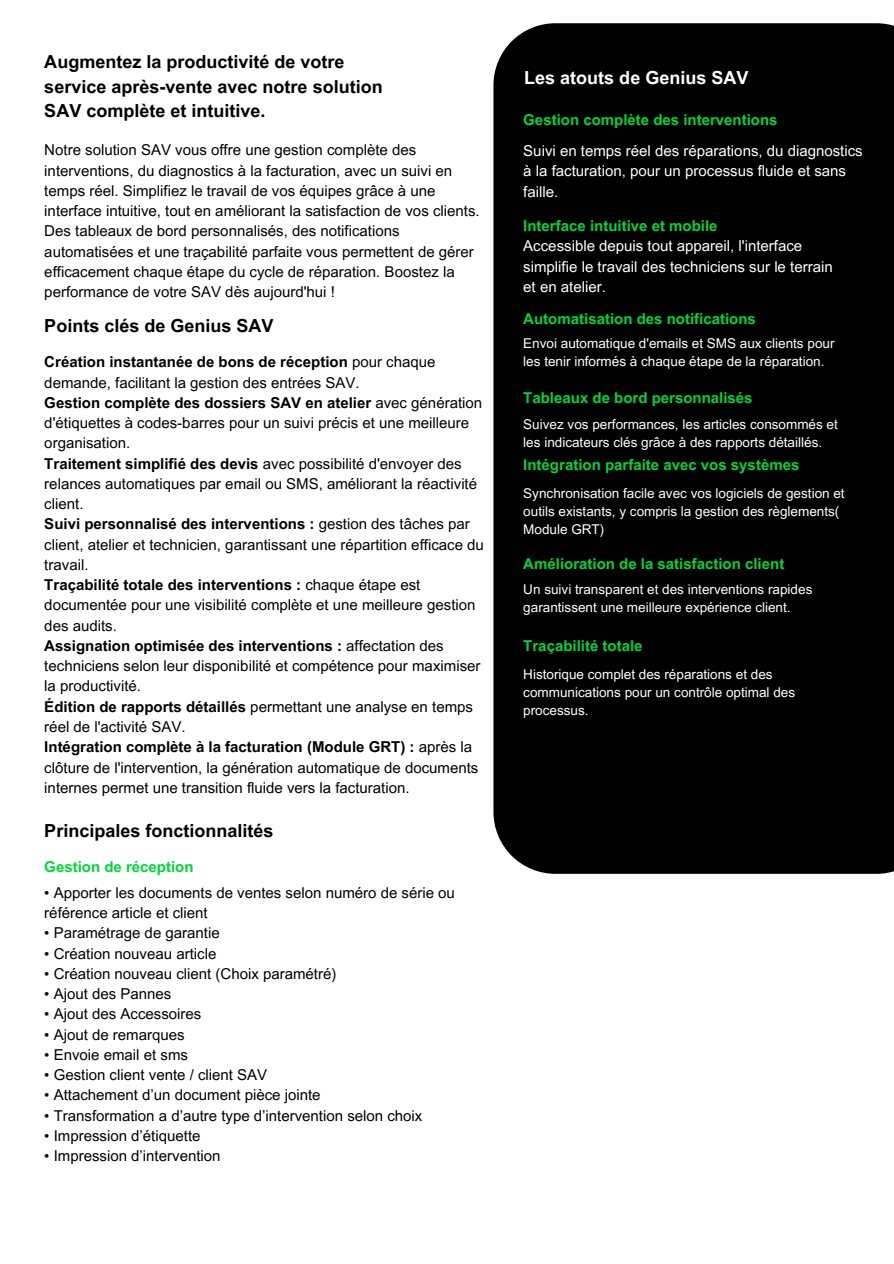
<style>
.page{position:relative;width:894px;height:1264px;background:#fff}
.page>*{position:absolute;margin:0;border:0;box-sizing:border-box;transform-origin:0 0}
.t1{font:700 18px/24.8px "Arial MT Pro";color:#000}
.t2{font:700 18px "Arial MT Pro";color:#fff}
.t3{font:15px/20.2px "Arial MT Pro";color:#000}
.t4{font:700 15px "Arial MT Pro";color:#00d63a}
.t5{font:15px/20.2px "Arial MT Pro";color:#fff}
.t6{font:13.5px/18px "Arial MT Pro";color:#fff}
.s1{font-weight:700}
</style>
<div class="page">
<div style="left:493px;top:23px;width:400px;height:850px;background:#000"></div>
<h1 class="t1" style="left:44px;top:51px;width:340px">Augmentez la productivité de votre service après-vente avec notre solution<br>SAV complète et intuitive.</h1>
<h3 class="t3" style="left:44px;top:142px;width:437px">Notre solution SAV vous offre une gestion complète des interventions, du diagnostics à la facturation, avec un suivi en temps réel. Simplifiez le travail de vos équipes grâce à une interface intuitive, tout en améliorant la satisfaction de vos clients.<br>Des tableaux de bord personnalisés, des notifications automatisées et une traçabilité parfaite vous permettent de gérer efficacement chaque étape du cycle de réparation. Boostez la performance de votre SAV dès aujourd'hui !</h3>
<h1 class="t5" style="left:523px;top:142px;width:341px">Suivi en temps réel des réparations, du diagnostics à la facturation, pour un processus fluide et sans faille.</h1>
<h3 class="t2" style="left:524px;top:71px;width:226px">Les atouts de Genius SAV</h3>
<h2 class="t4" style="left:523px;top:114px;width:256px">Gestion complète des interventions</h2>
<h3 class="t4" style="left:523px;top:220px;width:196px">Interface intuitive et mobile</h3>
<h1 class="t5" style="left:523px;top:238px;width:311px">Accessible depuis tout appareil, l'interface simplifie le travail des techniciens sur le terrain et en atelier.</h1>
<p class="t1" style="left:44px;top:316px;width:231px">Points clés de Genius SAV</p>
<h2 class="t3" style="left:44px;top:354px;width:441px"><span class="s1">Création instantanée de bons de réception</span> pour chaque demande, facilitant la gestion des entrées SAV.<br><span class="s1">Gestion complète des dossiers SAV en atelier</span> avec génération d'étiquettes à codes-barres pour un suivi précis et une meilleure organisation.<br><span class="s1">Traitement simplifié des devis</span> avec possibilité d'envoyer des relances automatiques par email ou SMS, améliorant la réactivité client.<br><span class="s1">Suivi personnalisé des interventions :</span> gestion des tâches par client, atelier et technicien, garantissant une répartition efficace du travail.<br><span class="s1">Traçabilité totale des interventions :</span> chaque étape est documentée pour une visibilité complète et une meilleure gestion des audits.<br><span class="s1">Assignation optimisée des interventions :</span> affectation des techniciens selon leur disponibilité et compétence pour maximiser la productivité.<br><span class="s1">Édition de rapports détaillés</span> permettant une analyse en temps réel de l'activité SAV.<br><span class="s1">Intégration complète à la facturation (Module GRT) :</span> après la clôture de l'intervention, la génération automatique de documents internes permet une transition fluide vers la facturation.</h2>
<p class="t1" style="left:44px;top:820px;width:231px">Principales fonctionnalités</p>
<h2 class="t4" style="left:44px;top:860px;width:151px">Gestion de réception</h2>
<p class="t3" style="left:44px;top:884px;width:412px">• Apporter les documents de ventes selon numéro de série ou référence article et client</p>
<p class="t3" style="left:44px;top:924px;width:177px">• Paramétrage de garantie</p>
<p class="t3" style="left:44px;top:945px;width:173px">• Création nouveau article</p>
<p class="t3" style="left:44px;top:965px;width:293px">• Création nouveau client (Choix paramétré)</p>
<p class="t3" style="left:44px;top:985px;width:128px">• Ajout des Pannes</p>
<p class="t3" style="left:44px;top:1005px;width:158px">• Ajout des Accessoires</p>
<p class="t3" style="left:44px;top:1026px;width:142px">• Ajout de remarques</p>
<p class="t3" style="left:44px;top:1046px;width:145px">• Envoie email et sms</p>
<p class="t3" style="left:44px;top:1066px;width:224px">• Gestion client vente / client SAV</p>
<p class="t3" style="left:44px;top:1086px;width:278px">• Attachement d’un document pièce jointe</p>
<p class="t3" style="left:44px;top:1107px;width:379px">• Transformation a d’autre type d’intervention selon choix</p>
<p class="t3" style="left:44px;top:1127px;width:158px">• Impression d’étiquette</p>
<p class="t3" style="left:44px;top:1147px;width:178px">• Impression d’intervention</p>
<p class="t4" style="left:523px;top:313px;width:234px">Automatisation des notifications</p>
<h2 class="t6" style="left:523px;top:335px;width:312px">Envoi automatique d'emails et SMS aux clients pour les tenir informés à chaque étape de la réparation.</h2>
<h3 class="t4" style="left:523px;top:392px;width:231px">Tableaux de bord personnalisés</h3>
<h2 class="t6" style="left:523px;top:416px;width:316px">Suivez vos performances, les articles consommés et les indicateurs clés grâce à des rapports détaillés.</h2>
<p class="t4" style="left:523px;top:459px;width:277px">Intégration parfaite avec vos systèmes</p>
<h2 class="t6" style="left:523px;top:485px;width:323px">Synchronisation facile avec vos logiciels de gestion et outils existants, y compris la gestion des règlements(<br>Module GRT)</h2>
<p class="t4" style="left:523px;top:558px;width:262px">Amélioration de la satisfaction client</p>
<h2 class="t6" style="left:523px;top:582px;width:290px">Un suivi transparent et des interventions rapides garantissent une meilleure expérience client.</h2>
<p class="t4" style="left:523px;top:640px;width:121px">Traçabilité totale</p>
<h2 class="t6" style="left:523px;top:666px;width:273px">Historique complet des réparations et des communications pour un contrôle optimal des processus.</h2>
</div>
